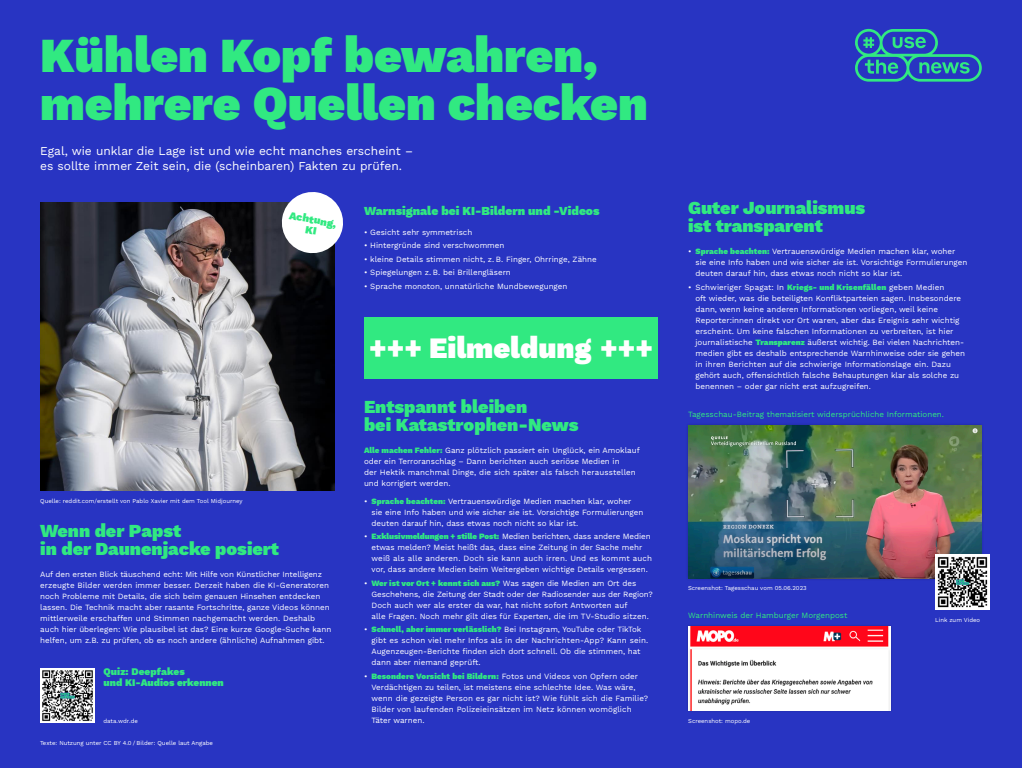
<style>
.page{position:relative;width:1022px;height:768px;background:#2834c2}
.page>*{position:absolute;margin:0;border:0;box-sizing:border-box;transform-origin:0 0}
.t1{font:900 48px/48px "Work Sans";color:#31e981}
.t2{font:900 29.05px "Work Sans";color:#fff}
.t3{font:900 18px/18px "Work Sans";color:#31e981}
.t4{font:12px/15px "Work Sans";color:#fff}
.t5{font:900 12px "Work Sans";color:#31e981}
.t6{font:900 10.75px/10.8px "Work Sans";color:#31e981;text-align:center}
.t7{font:900 10px/11px "Work Sans";color:#31e981}
.t8{font:8px/11px "Work Sans";color:#fff}
.t9{font:8px "Work Sans";color:#31e981}
.t10{font:6px "Work Sans";color:#fff}
.s1{font-weight:900;color:#31e981}
</style>
<div class="page">
<div style="left:685px;top:423px;width:299px;height:158px;background:#000;opacity:.25"></div>
<img style="left:688px;top:426px;width:293px;height:152px">
<img style="left:40px;top:202px;width:294px;height:288px">
<svg style="left:855px;top:29px;width:126px;height:53px"></svg>
<img style="left:40px;top:668px;width:55px;height:55px">
<svg style="left:279px;top:192px;width:64px;height:64px;background:#c2c4d8"></svg>
<div style="left:364px;top:318px;width:293px;height:61px;background:#31e981"></div>
<div style="left:686px;top:624px;width:206px;height:89px;background:#000;opacity:.25"></div>
<img style="left:688px;top:626px;width:202px;height:85px">
<img style="left:935px;top:555px;width:54px;height:54px">
<h1 class="t1" style="left:40px;top:29px;width:609px">Kühlen Kopf bewahren, mehrere Quellen checken</h1>
<h3 class="t4" style="left:40px;top:143px;width:374px">Egal, wie unklar die Lage ist und wie echt manches erscheint – es sollte immer Zeit sein, die (scheinbaren) Fakten zu prüfen.</h3>
<h3 class="t6" style="left:290px;top:210px;width:49px;rotate:10deg">Achtung,<br>KI</h3>
<p class="t10" style="left:40px;top:496px;width:204px">Quelle: reddit.com/erstellt von Pablo Xavier mit dem Tool Midjourney</p>
<h3 class="t3" style="left:40px;top:522px;width:240px">Wenn der Papst<br>in der Daunenjacke posiert</h3>
<p class="t8" style="left:40px;top:569px;width:292px">Auf den ersten Blick täuschend echt: Mit Hilfe von Künstlicher Intelligenz erzeugte Bilder werden immer besser. Derzeit haben die KI-Generatoren noch Probleme mit Details, die sich beim genauen Hinsehen entdecken lassen. Die Technik macht aber rasante Fortschritte, ganze Videos können mittlerweile erschaffen und Stimmen nachgemacht werden. Deshalb auch hier überlegen: Wie plausibel ist das? Eine kurze Google-Suche kann helfen, um z.B. zu prüfen, ob es noch andere (ähnliche) Aufnahmen gibt.</p>
<p class="t7" style="left:103px;top:666px;width:122px">Quiz: Deepfakes<br>und KI-Audios erkennen</p>
<p class="t10" style="left:103px;top:716px;width:36px">data.wdr.de</p>
<p class="t10" style="left:40px;top:738px;width:175px">Texte: Nutzung unter CC BY 4.0 / Bilder: Quelle laut Angabe</p>
<h3 class="t5" style="left:364px;top:201px;width:237px">Warnsignale bei KI-Bildern und -Videos</h3>
<p class="t8" style="left:364px;top:226px;width:110px">• Gesicht sehr symmetrisch</p>
<p class="t8" style="left:364px;top:240px;width:142px">• Hintergründe sind verschwommen</p>
<p class="t8" style="left:364px;top:253px;width:234px">• kleine Details stimmen nicht, z. B. Finger, Ohrringe, Zähne</p>
<p class="t8" style="left:364px;top:267px;width:148px">• Spiegelungen z. B. bei Brillengläsern</p>
<p class="t8" style="left:364px;top:280px;width:205px">• Sprache monoton, unnatürliche Mundbewegungen</p>
<h2 class="t2" style="left:369px;top:326px;width:285px">+++ Eilmeldung +++</h2>
<h3 class="t3" style="left:364px;top:397px;width:216px">Entspannt bleiben<br>bei Katastrophen-News</h3>
<p class="t8" style="left:364px;top:444px;width:277px"><span class="s1">Alle machen Fehler:</span> Ganz plötzlich passiert ein Unglück, ein Amoklauf oder ein Terroranschlag – Dann berichten auch seriöse Medien in<br>der Hektik manchmal Dinge, die sich später als falsch herausstellen und korrigiert werden.</p>
<p class="t8" style="left:371px;top:495px;width:273px;text-indent:-7px">• <span class="s1">Sprache beachten:</span> Vertrauenswürdige Medien machen klar, woher sie eine Info haben und wie sicher sie ist. Vorsichtige Formulierungen deuten darauf hin, dass etwas noch nicht so klar ist.</p>
<p class="t8" style="left:371px;top:531px;width:282px;text-indent:-7px">• <span class="s1">Exklusivmeldungen + stille Post:</span> Medien berichten, dass andere Medien etwas melden? Meist heißt das, dass eine Zeitung in der Sache mehr weiß als alle anderen. Doch sie kann auch irren. Und es kommt auch vor, dass andere Medien beim Weitergeben wichtige Details vergessen.</p>
<p class="t8" style="left:371px;top:577px;width:283px;text-indent:-7px">• <span class="s1">Wer ist vor Ort + kennt sich aus?</span> Was sagen die Medien am Ort des Geschehens, die Zeitung der Stadt oder der Radiosender aus der Region?<br>Doch auch wer als erster da war, hat nicht sofort Antworten auf<br>alle Fragen. Noch mehr gilt dies für Experten, die im TV-Studio sitzen.</p>
<p class="t8" style="left:371px;top:624px;width:278px;text-indent:-7px">• <span class="s1">Schnell, aber immer verlässlich?</span> Bei Instagram, YouTube oder TikTok gibt es schon viel mehr Infos als in der Nachrichten-App? Kann sein.<br>Augenzeugen-Berichte finden sich dort schnell. Ob die stimmen, hat dann aber niemand geprüft.</p>
<p class="t8" style="left:371px;top:670px;width:278px;text-indent:-7px">• <span class="s1">Besondere Vorsicht bei Bildern:</span> Fotos und Videos von Opfern oder Verdächtigen zu teilen, ist meistens eine schlechte Idee. Was wäre, wenn die gezeigte Person es gar nicht ist? Wie fühlt sich die Familie?<br>Bilder von laufenden Polizeieinsätzen im Netz können womöglich Täter warnen.</p>
<h3 class="t3" style="left:688px;top:198px;width:179px">Guter Journalismus ist transparent</h3>
<p class="t8" style="left:695px;top:246px;width:273px;text-indent:-7px">• <span class="s1">Sprache beachten:</span> Vertrauenswürdige Medien machen klar, woher sie eine Info haben und wie sicher sie ist. Vorsichtige Formulierungen deuten darauf hin, dass etwas noch nicht so klar ist.</p>
<p class="t8" style="left:695px;top:281px;width:271px;text-indent:-7px">• Schwieriger Spagat: In <span class="s1">Kriegs- und Krisenfällen</span> geben Medien<br>oft wieder, was die beteiligten Konfliktparteien sagen. Insbesondere dann, wenn keine anderen Informationen vorliegen, weil keine Reporter:innen direkt vor Ort waren, aber das Ereignis sehr wichtig erscheint. Um keine falschen Informationen zu verbreiten, ist hier journalistische <span class="s1">Transparenz</span> äußerst wichtig. Bei vielen Nachrichten&shy;medien gibt es deshalb entsprechende Warnhinweise oder sie gehen in ihren Berichten auf die schwierige Informationslage ein. Dazu gehört auch, offensichtlich falsche Behauptungen klar als solche zu benennen – oder gar nicht erst aufzugreifen.</p>
<p class="t9" style="left:688px;top:408px;width:257px">Tagesschau-Beitrag thematisiert widersprüchliche Informationen.</p>
<p class="t10" style="left:688px;top:584px;width:120px">Screenshot: Tagesschau vom 05.06.2023</p>
<p class="t9" style="left:688px;top:609px;width:161px">Warnhinweis der Hamburger Morgenpost</p>
<p class="t10" style="left:688px;top:716px;width:64px">Screenshot: mopo.de</p>
<p class="t10" style="left:935px;top:615px;width:46px">Link zum Video</p>
</div>
